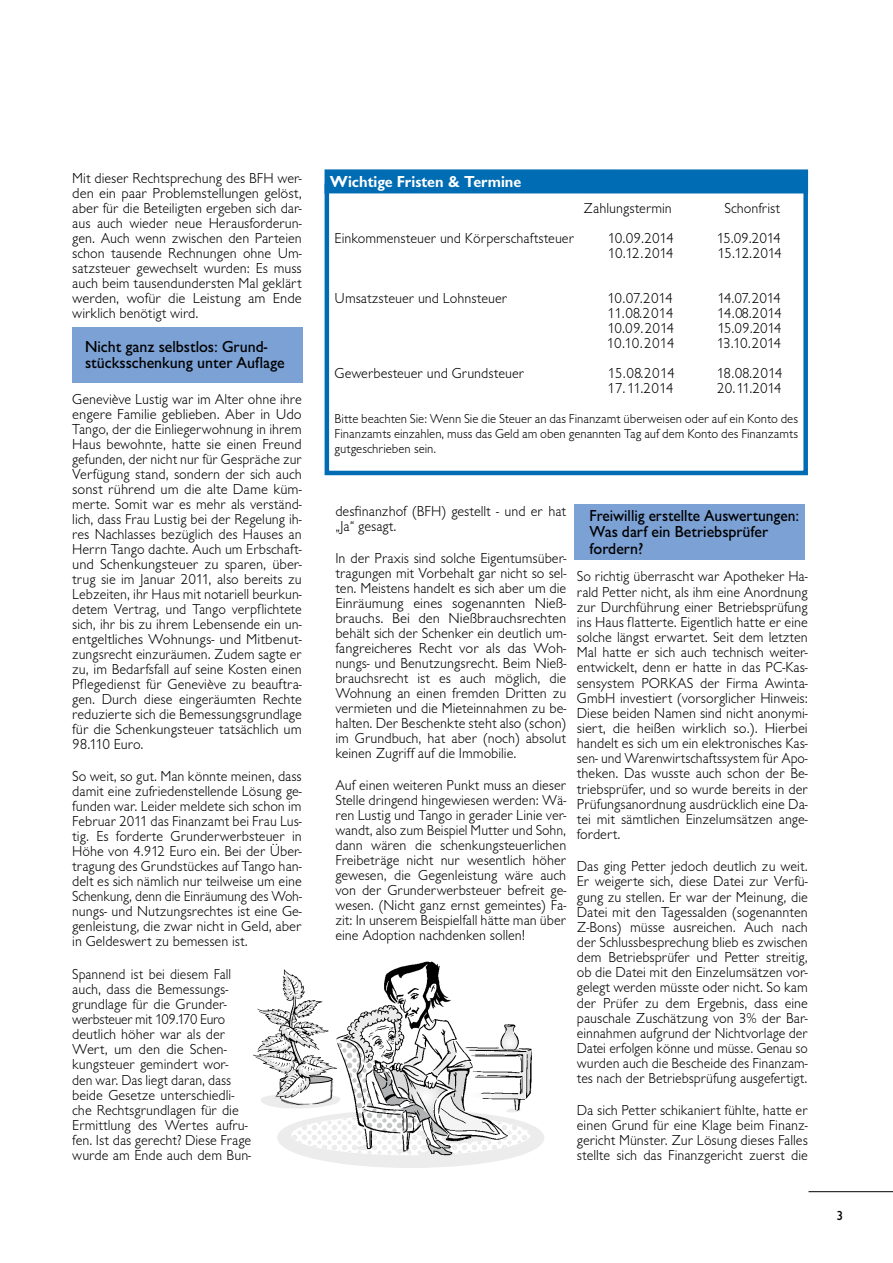
<style>
.page{position:relative;width:893px;height:1263px;background:#fff}
.page>*{position:absolute;margin:0;border:0;box-sizing:border-box;transform-origin:0 0}
.t1{font:16.5px/16.5px "Chantilly";color:#000}
.t2{font:700 16.5px "Chantilly";color:#fff}
.t3{font:300 15px/15px "Chantilly";color:#000;text-align:justify}
.t4{font:300 13.5px/15px "Chantilly";color:#000;text-align:justify}
.t5{font:13.5px "Chantilly";color:#000}
</style>
<div class="page">
<hr style="left:808px;top:1191px;width:85px;height:1px;background:#000">
<div style="left:325px;top:169px;width:483px;height:24px;border:2px solid #006cb3"></div>
<div style="left:325px;top:184px;width:483px;height:291px;border:4px solid #006cb3"></div>
<div style="left:330px;top:172px;width:465px;height:18px;background:#006cb3"></div>
<div style="left:574px;top:504px;width:231px;height:55px;background:#7ba1d5"></div>
<div style="left:72px;top:327px;width:231px;height:56px;background:#7ba1d5"></div>
<img style="left:393px;top:961px;width:47px;height:9px">
<svg style="left:253px;top:970px;width:291px;height:198px"></svg>
<p class="t3" style="left:72px;top:171px;width:231px">Mit dieser Rechtsprechung des BFH wer&shy;den ein paar Problemstellungen gelöst, aber für die Beteiligten ergeben sich dar&shy;aus auch wieder neue Herausforderun&shy;gen. Auch wenn zwischen den Parteien schon tausende Rechnungen ohne Um&shy;satzsteuer gewechselt wurden: Es muss auch beim tausendundersten Mal geklärt werden, wofür die Leistung am Ende wirklich benötigt wird.</p>
<p class="t1" style="left:85px;top:338px;width:201px">Nicht ganz selbstlos: Grund&shy;stücksschenkung unter Auflage</p>
<p class="t3" style="left:72px;top:392px;width:231px">Geneviève Lustig war im Alter ohne ihre engere Familie geblieben. Aber in Udo Tango, der die Einliegerwohnung in ihrem Haus bewohnte, hatte sie einen Freund gefunden, der nicht nur für Gespräche zur Verfügung stand, sondern der sich auch sonst rührend um die alte Dame küm&shy;merte. Somit war es mehr als verständ&shy;lich, dass Frau Lustig bei der Regelung ih&shy;res Nachlasses bezüglich des Hauses an Herrn Tango dachte. Auch um Erbschaft&shy;und Schenkungsteuer zu sparen, über&shy;trug sie im Januar 2011, also bereits zu Lebzeiten, ihr Haus mit notariell beurkun&shy;detem Vertrag, und Tango verpflichtete sich, ihr bis zu ihrem Lebensende ein un&shy;entgeltliches Wohnungs- und Mitbenut&shy;zungsrecht einzuräumen. Zudem sagte er zu, im Bedarfsfall auf seine Kosten einen Pflegedienst für Geneviève zu beauftra&shy;gen. Durch diese eingeräumten Rechte reduzierte sich die Bemessungsgrundlage für die Schenkungsteuer tatsächlich um 98.110 Euro.</p>
<p class="t3" style="left:72px;top:769px;width:231px">So weit, so gut. Man könnte meinen, dass damit eine zufriedenstellende Lösung ge&shy;funden war. Leider meldete sich schon im Februar 2011 das Finanzamt bei Frau Lus&shy;tig. Es forderte Grunderwerbsteuer in Höhe von 4.912 Euro ein. Bei der Über&shy;tragung des Grundstückes auf Tango han&shy;delt es sich nämlich nur teilweise um eine Schenkung, denn die Einräumung des Woh&shy;nungs- und Nutzungsrechtes ist eine Ge&shy;genleistung, die zwar nicht in Geld, aber in Geldeswert zu bemessen ist.</p>
<p class="t3" style="left:72px;top:966px;width:180px;text-align:left">Spannend ist bei diesem Fall auch, dass die Bemessungs&shy;grundlage für die Grunder&shy;werbsteuer mit 109.170 Euro deutlich höher war als der<br>Wert, um den die Schen&shy;kungsteuer gemindert wor&shy;den war. Das liegt daran, dass beide Gesetze unterschiedli&shy;che Rechtsgrundlagen für die<br>Ermittlung des Wertes aufru&shy;fen. Ist das gerecht? Diese Frage wurde am Ende auch dem Bun-</p>
<p class="t2" style="left:330px;top:172px;width:193px">Wichtige Fristen &amp; Termine</p>
<p class="t3" style="left:584px;top:201px;width:90px">Zahlungstermin</p>
<p class="t3" style="left:724px;top:201px;width:57px">Schonfrist</p>
<p class="t3" style="left:335px;top:231px;width:241px">Einkommensteuer und Körperschaftsteuer</p>
<p class="t3" style="left:607px;top:231px;width:68px">10.09.2014</p>
<p class="t3" style="left:716px;top:231px;width:66px">15.09.2014</p>
<p class="t3" style="left:608px;top:246px;width:67px">10.12.2014</p>
<p class="t3" style="left:717px;top:246px;width:66px">15.12.2014</p>
<p class="t3" style="left:335px;top:291px;width:174px">Umsatzsteuer und Lohnsteuer</p>
<p class="t3" style="left:607px;top:291px;width:67px">10.07.2014</p>
<p class="t3" style="left:717px;top:291px;width:65px">14.07.2014</p>
<p class="t3" style="left:607px;top:306px;width:68px">11.08.2014</p>
<p class="t3" style="left:717px;top:306px;width:66px">14.08.2014</p>
<p class="t3" style="left:607px;top:321px;width:69px">10.09.2014</p>
<p class="t3" style="left:717px;top:321px;width:66px">15.09.2014</p>
<p class="t3" style="left:606px;top:336px;width:69px">10.10.2014</p>
<p class="t3" style="left:716px;top:336px;width:66px">13.10.2014</p>
<p class="t3" style="left:335px;top:366px;width:191px">Gewerbesteuer und Grundsteuer</p>
<p class="t3" style="left:607px;top:366px;width:69px">15.08.2014</p>
<p class="t3" style="left:716px;top:366px;width:67px">18.08.2014</p>
<p class="t3" style="left:607px;top:381px;width:68px">17.11.2014</p>
<p class="t3" style="left:717px;top:381px;width:66px">20.11.2014</p>
<p class="t4" style="left:335px;top:412px;width:465px">Bitte beachten Sie: Wenn Sie die Steuer an das Finanzamt überweisen oder auf ein Konto des Finanzamts einzahlen, muss das Geld am oben genannten Tag auf dem Konto des Finanzamts gutgeschrieben sein.</p>
<p class="t3" style="left:335px;top:504px;width:232px">desfinanzhof (BFH) gestellt - und er hat „Ja“ gesagt.</p>
<p class="t3" style="left:335px;top:551px;width:232px">In der Praxis sind solche Eigentumsüber&shy;tragungen mit Vorbehalt gar nicht so sel&shy;ten. Meistens handelt es sich aber um die Einräumung eines sogenannten Nieß&shy;brauchs. Bei den Nießbrauchsrechten behält sich der Schenker ein deutlich um&shy;fangreicheres Recht vor als das Woh&shy;nungs- und Benutzungsrecht. Beim Nieß&shy;brauchsrecht ist es auch möglich, die Wohnung an einen fremden Dritten zu vermieten und die Mieteinnahmen zu be&shy;halten. Der Beschenkte steht also (schon) im Grundbuch, hat aber (noch) absolut keinen Zugriff auf die Immobilie.</p>
<p class="t3" style="left:335px;top:778px;width:232px">Auf einen weiteren Punkt muss an dieser Stelle dringend hingewiesen werden: Wä&shy;ren Lustig und Tango in gerader Linie ver&shy;wandt, also zum Beispiel Mutter und Sohn, dann wären die schenkungsteuerlichen Freibeträge nicht nur wesentlich höher gewesen, die Gegenleistung wäre auch von der Grunderwerbsteuer befreit ge&shy;wesen. (Nicht ganz ernst gemeintes) Fa&shy;zit: In unserem Beispielfall hätte man über eine Adoption nachdenken sollen!</p>
<p class="t1" style="left:590px;top:507px;width:211px">Freiwillig erstellte Auswertungen:<br>Was darf ein Betriebsprüfer fordern?</p>
<p class="t3" style="left:577px;top:569px;width:232px">So richtig überrascht war Apotheker Ha&shy;rald Petter nicht, als ihm eine Anordnung zur Durchführung einer Betriebsprüfung ins Haus flatterte. Eigentlich hatte er eine solche längst erwartet. Seit dem letzten Mal hatte er sich auch technisch weiter&shy;entwickelt, denn er hatte in das PC-Kas&shy;sensystem PORKAS der Firma Awinta-GmbH investiert (vorsorglicher Hinweis:<br>Diese beiden Namen sind nicht anonymi&shy;siert, die heißen wirklich so.). Hierbei handelt es sich um ein elektronisches Kas&shy;sen- und Warenwirtschaftssystem für Apo&shy;theken. Das wusste auch schon der Be&shy;triebsprüfer, und so wurde bereits in der Prüfungsanordnung ausdrücklich eine Da&shy;tei mit sämtlichen Einzelumsätzen ange&shy;fordert.</p>
<p class="t3" style="left:577px;top:859px;width:232px">Das ging Petter jedoch deutlich zu weit.<br>Er weigerte sich, diese Datei zur Verfü&shy;gung zu stellen. Er war der Meinung, die Datei mit den Tagessalden (sogenannten Z-Bons) müsse ausreichen. Auch nach der Schlussbesprechung blieb es zwischen dem Betriebsprüfer und Petter streitig, ob die Datei mit den Einzelumsätzen vor&shy;gelegt werden müsste oder nicht. So kam der Prüfer zu dem Ergebnis, dass eine pauschale Zuschätzung von 3% der Bar&shy;einnahmen aufgrund der Nichtvorlage der Datei erfolgen könne und müsse. Genau so wurden auch die Bescheide des Finanzam&shy;tes nach der Betriebsprüfung ausgefertigt.</p>
<p class="t3" style="left:577px;top:1103px;width:232px">Da sich Petter schikaniert fühlte, hatte er einen Grund für eine Klage beim Finanz&shy;gericht Münster. Zur Lösung dieses Falles stellte sich das Finanzgericht zuerst die</p>
<p class="t5" style="left:836px;top:1208px;width:8px">3</p>
</div>
